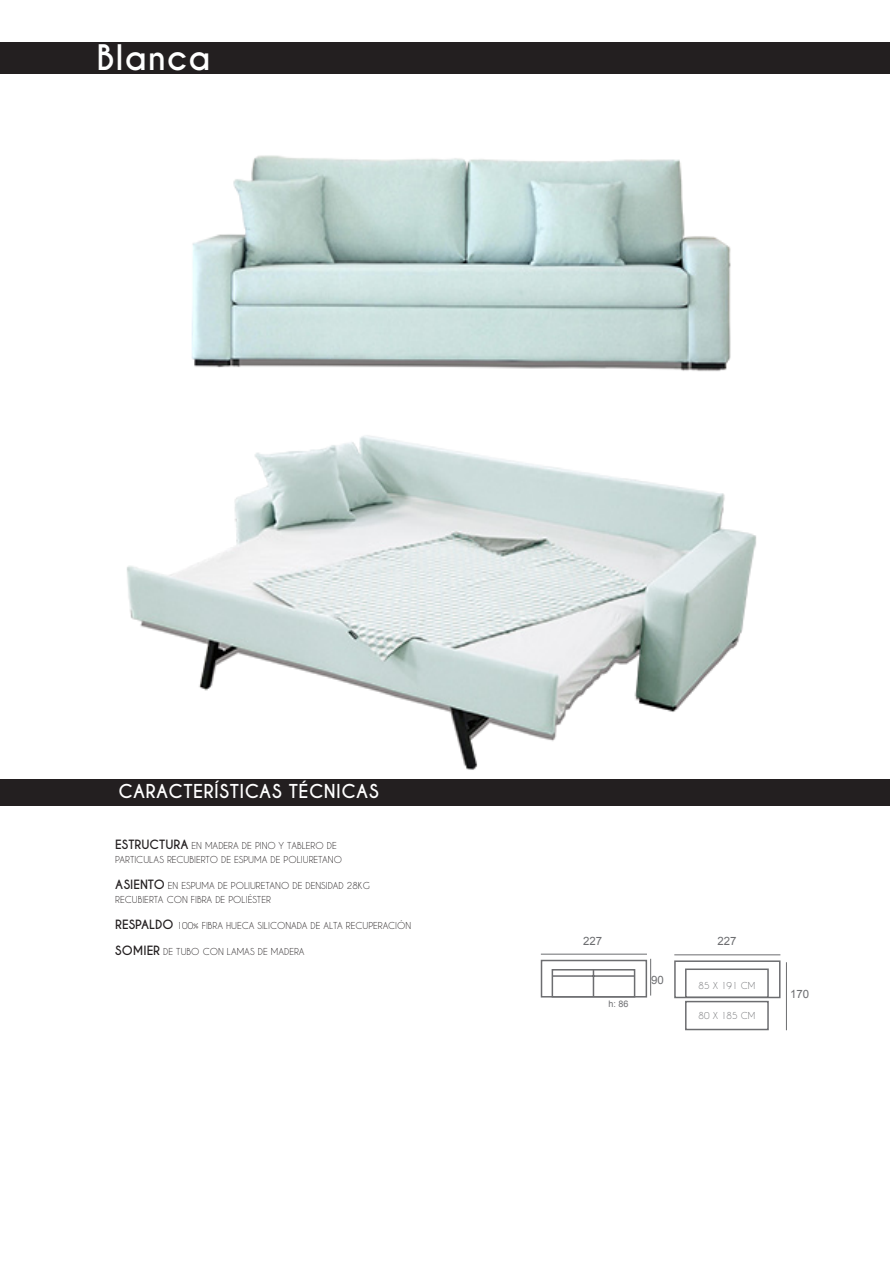
<style>
.page{position:relative;width:893px;height:1263px;background:#fff}
.page>*{position:absolute;margin:0;border:0;box-sizing:border-box;transform-origin:0 0}
.t1{font:700 33px "Caviar Dreams";letter-spacing:.025em;color:#fff}
.t2{font:700 18px "Caviar Dreams";letter-spacing:.025em;color:#fff}
.t3{font:11.4px "Arial";color:#6c6d70}
.t4{font:9px "Caviar Dreams";color:#231f20}
.t5{font:9px "Caviar Dreams";color:#6c6d70}
.t6{font:9px "Arial";color:#6c6d70}
.s1{font-weight:700;font-size:12px}
</style>
<div class="page">
<div style="left:0;top:779px;width:889px;height:26px;background:#231f20"></div>
<div style="left:0;top:42px;width:889px;height:32px;background:#231f20"></div>
<div style="left:541px;top:960px;width:106px;height:37px;background:#fff;border:2px solid #6c6d70"></div>
<div style="left:552px;top:969px;width:83px;height:28px;background:#fff;border:2px solid #6c6d70"></div>
<svg style="left:593px;top:969px;width:1px;height:27px"></svg>
<hr style="left:552px;top:975px;width:83px;height:2px;background:#6c6d70">
<hr style="left:541px;top:954px;width:106px;height:1px;background:#6c6d70">
<div style="left:674px;top:960px;width:106px;height:38px;background:#fff;border:2px solid #6c6d70"></div>
<div style="left:685px;top:968px;width:84px;height:30px;background:#fff;border:2px solid #6c6d70"></div>
<hr style="left:674px;top:954px;width:106px;height:1px;background:#6c6d70">
<hr style="left:786px;top:962px;width:1px;height:68px;background:#6c6d70">
<hr style="left:650px;top:959px;width:1px;height:36px;background:#6c6d70">
<img style="left:192px;top:155px;width:539px;height:217px">
<img style="left:126px;top:435px;width:631px;height:335px">
<div style="left:685px;top:1001px;width:84px;height:29px;background:#fff;border:2px solid #6c6d70"></div>
<p class="t1" style="left:97px;top:38px;width:116px">Blanca</p>
<p class="t2" style="left:118px;top:780px;width:262px">CARACTERÍSTICAS TÉCNICAS</p>
<p class="t4" style="left:115px;top:840px;width:223px"><span class="s1">ESTRUCTURA</span> EN MADERA DE PINO Y TABLERO DE</p>
<p class="t4" style="left:115px;top:854px;width:228px">PARTICULAS RECUBIERTO DE ESPUMA DE POLIURETANO</p>
<p class="t4" style="left:115px;top:880px;width:256px"><span class="s1">ASIENTO</span> EN ESPUMA DE POLIURETANO DE DENSIDAD 28KG</p>
<p class="t4" style="left:115px;top:894px;width:157px">RECUBIERTA CON FIBRA DE POLIÉSTER</p>
<p class="t4" style="left:115px;top:920px;width:297px"><span class="s1">RESPALDO</span> 100% FIBRA HUECA SILICONADA DE ALTA RECUPERACIÓN</p>
<p class="t4" style="left:115px;top:946px;width:191px"><span class="s1">SOMIER</span> DE TUBO CON LAMAS DE MADERA</p>
<p class="t3" style="left:583px;top:933px;width:21px">227</p>
<p class="t6" style="left:609px;top:998px;width:22px">h: 86</p>
<p class="t3" style="left:651px;top:972px;width:14px">90</p>
<p class="t3" style="left:717px;top:933px;width:21px">227</p>
<p class="t5" style="left:699px;top:980px;width:58px">85 X 191 CM</p>
<p class="t5" style="left:699px;top:1010px;width:58px">80 X 185 CM</p>
<p class="t3" style="left:790px;top:986px;width:21px">170</p>
</div>
